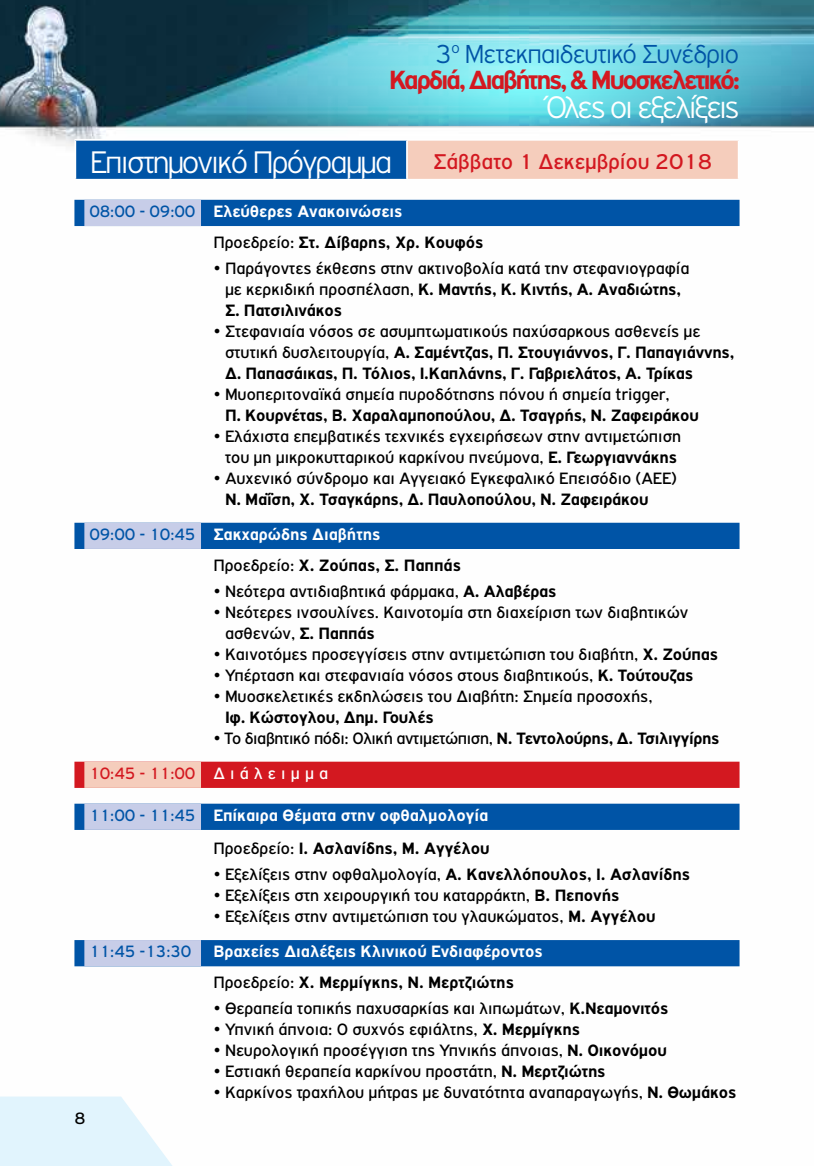
<style>
.page{position:relative;width:814px;height:1166px;background:#fff}
.page>*{position:absolute;margin:0;border:0;box-sizing:border-box;transform-origin:0 0}
.t1{font:300 33.25px "PF Highway Gothic";letter-spacing:-.06em;color:#fff}
.t2{font:700 28px "PF Highway Gothic";letter-spacing:-.08em;color:#d41820}
.t3{font:300 27.65px "PF Highway Gothic";letter-spacing:-.03em;color:#0054a6}
.t4{font:22.75px "PF Highway Gothic";color:#d31820}
.t5{font:17.5px/21px "PF Highway Gothic";color:#000}
.t6{font:700 17.5px/21px "PF Highway Gothic";letter-spacing:-.01em;color:#000}
.t7{font:700 17.5px/31px "PF Highway Gothic";color:#fff}
.t8{font:17.5px/35px "PF Highway Gothic";letter-spacing:-.02em;color:#000}
.t9{font:17.5px "PF Highway Gothic";color:#0054a6;scale:.95 1}
.s1{font-weight:300;font-size:33.25px;color:#fff}
.s2{font-weight:400;color:#0054a6}
.s3{font-weight:400;color:#000}
.s4{color:#000}
.s5{font-weight:700}
.s6{font-weight:400}
.s7{color:#fff}
.s8{color:#d31820}
</style>
<div class="page">
<img style="left:0;top:0;width:740px;height:967px">
<svg style="left:200px;top:0;width:614px;height:216px"></svg>
<svg style="left:0;top:1096px;width:172px;height:70px"></svg>
<div style="left:74px;top:200px;width:665px;height:26px;background:#0054a6"></div>
<div style="left:84px;top:200px;width:117px;height:26px;background:#c7cde8"></div>
<div style="left:74px;top:523px;width:665px;height:26px;background:#0054a6"></div>
<div style="left:84px;top:523px;width:117px;height:26px;background:#c7cde8"></div>
<div style="left:74px;top:762px;width:665px;height:26px;background:#d31820"></div>
<div style="left:84px;top:761px;width:117px;height:27px;background:#f5cdbc"></div>
<div style="left:74px;top:804px;width:665px;height:26px;background:#0054a6"></div>
<div style="left:84px;top:803px;width:117px;height:27px;background:#c7cde8"></div>
<div style="left:74px;top:940px;width:665px;height:26px;background:#0054a6"></div>
<div style="left:84px;top:940px;width:117px;height:26px;background:#c7cde8"></div>
<div style="left:75px;top:140px;width:332px;height:40px;background:#0054a6"></div>
<div style="left:407px;top:140px;width:331px;height:40px;background:#f5cdbc"></div>
<hr style="left:74px;top:139px;width:333px;height:2px;background:#fff">
<hr style="left:74px;top:141px;width:2px;height:38px;background:#fff">
<hr style="left:407px;top:139px;width:332px;height:2px;background:#fff">
<hr style="left:406px;top:141px;width:2px;height:38px;background:#fff">
<hr style="left:737px;top:141px;width:2px;height:38px;background:#fff">
<hr style="left:74px;top:179px;width:333px;height:2px;background:#fff">
<hr style="left:407px;top:179px;width:332px;height:2px;background:#fff">
<h3 class="t3" style="left:435px;top:39px;width:305px">3<sup>ο</sup> Μετεκπαιδευτικό Συνέδριο</h3>
<h1 class="t1" style="left:546px;top:90px;width:195px">Όλες οι εξελίξεις</h1>
<h2 class="t2" style="left:389px;top:65px;width:352px">Καρδιά, ∆ιαβήτης, &amp; Μυοσκελετικό:</h2>
<h3 class="t4" style="left:90px;top:149px;width:623px"><span class="s1">Επιστημονικό Πρόγραμμα</span> Σάββατο 1 Δεκεμβρίου 2018</h3>
<p class="t7" style="left:213px;top:196px;width:271px;text-indent:-124px"><span class="s2">08:00 - 09:00</span> Ελεύθερες Ανακοινώσεις<br><span class="s3">Προεδρείο:</span> <span class="s4">Στ. Δίβαρης, Χρ. Κουφός</span></p>
<p class="t5" style="left:225px;top:258px;width:466px;text-indent:-12px">• Παράγοντες έκθεσης στην ακτινοβολία κατά την στεφανιογραφία με κερκιδική προσπέλαση, <span class="s5">Κ. Μαντής, Κ. Κιντής, Α. Αναδιώτης,<br>Σ. Πατσιλινάκος</span></p>
<p class="t6" style="left:225px;top:321px;width:511px;text-indent:-12px"><span class="s6">• Στεφανιαία νόσος σε ασυμπτωματικούς παχύσαρκους ασθενείς με στυτική δυσλειτουργία,</span> Α. Σαμέντζας, Π. Στουγιάννος, Γ. Παπαγιάννης,<br>Δ. Παπασάικας, Π. Τόλιος, Ι.Καπλάνης, Γ. Γαβριελάτος, Α. Τρίκας</p>
<p class="t5" style="left:213px;top:384px;width:458px">• Μυοπεριτοναϊκά σημεία πυροδότησης πόνου ή σημεία trigger,</p>
<p class="t6" style="left:225px;top:405px;width:475px">Π. Κουρνέτας, Β. Χαραλαμποπούλου, Δ. Τσαγρής, Ν. Ζαφειράκου</p>
<p class="t5" style="left:213px;top:426px;width:469px;text-align:center">• Ελάχιστα επεμβατικές τεχνικές εγχειρήσεων στην αντιμετώπιση του μη μ ικροκυτταρικού καρκίνου πνεύμονα, <span class="s5">Ε. Γεωργιαννάκης</span></p>
<p class="t5" style="left:213px;top:468px;width:465px">• Αυχενικό σύνδρομο και Αγγειακό Εγκεφαλικό Επεισόδιο (ΑΕΕ)</p>
<p class="t6" style="left:89px;top:482px;width:560px;line-height:35px;text-indent:136px">Ν. Μαΐση, Χ. Τσαγκάρης, Δ. Παυλοπούλου, Ν. Ζαφειράκου<br><span class="s2">09:00 - 10:45</span> <span class="s7">Σακχαρώδης ∆ιαβήτης</span></p>
<p class="t6" style="left:213px;top:555px;width:249px"><span class="s6">Προεδρείο:</span> X. Ζούπας, Σ. Παππάς</p>
<p class="t5" style="left:213px;top:581px;width:344px">• Νεότερα αντιδιαβητικά φάρµακα, <span class="s5">A. Aλαβέρας</span></p>
<p class="t5" style="left:225px;top:602px;width:465px;text-indent:-12px">• Νεότερες ινσουλίνες. Καινοτοµία στη διαχείριση των διαβητικών ασθενών, <span class="s5">Σ. Παππάς</span></p>
<p class="t5" style="left:213px;top:644px;width:506px">• Καινοτόμες προσεγγίσεις στην αντιμετώπιση του διαβήτη, <span class="s5">Χ. Ζούπας</span></p>
<p class="t5" style="left:213px;top:665px;width:481px">• Υπέρταση και στεφανιαία νόσος στους διαβητικούς, <span class="s5">Κ. Τούτουζας</span></p>
<p class="t5" style="left:213px;top:686px;width:440px">• Μυοσκελετικές εκδηλώσεις του ∆ιαβήτη: Σημεία προσοχής,</p>
<p class="t6" style="left:225px;top:707px;width:210px">Ιφ. Κώστογλου, ∆ηµ. Γουλές</p>
<p class="t8" style="left:89px;top:721px;width:631px;text-indent:124px">• Το διαβητικό πόδι: Ολική αντιμετώπιση, <span class="s5">Ν. Τεντολούρης, Δ. Τσιλιγγίρης<br></span><span class="s8">10:45 - 11:00</span> <span class="s7">∆ ιάλει µµ α</span></p>
<p class="t7" style="left:89px;top:798px;width:402px;line-height:33.4px;text-align:right"><span class="s2">11:00 - 11:45</span> Επίκαιρα Θέµατα στην οφθαλμολογία<br><span class="s3">Προεδρείο:</span> <span class="s4">Ι. Ασλανίδης, Μ. Αγγέλου</span></p>
<p class="t5" style="left:213px;top:864px;width:478px">• Εξελίξεις στην οφθαλμολογία, <span class="s5">Α. Κανελλόπουλος, Ι. Ασλανίδης</span></p>
<p class="t5" style="left:213px;top:885px;width:407px">• Εξελίξεις στη χειρουργική του καταρράκτη, <span class="s5">Β. Πεπονής</span></p>
<p class="t5" style="left:213px;top:906px;width:444px">• Εξελίξεις στην αντιμετώπιση του γλαυκώματος, <span class="s5">Μ. Αγγέλου</span></p>
<p class="t9" style="left:89px;top:942px;width:109px">11:45 -13:30</p>
<p class="t7" style="left:213px;top:936px;width:331px">Βραχείες ∆ιαλέξεις Κλινικού Ενδιαφέροντος<br><span class="s3">Προεδρείο:</span> <span class="s4">Χ. Μερµίγκης, Ν. Μερτζιώτης</span></p>
<p class="t5" style="left:213px;top:998px;width:456px">• Θεραπεία τοπικής παχυσαρκίας και λιπωμάτων, <span class="s5">Κ.Νεαµονιτός</span></p>
<p class="t5" style="left:213px;top:1019px;width:368px">• Υπνική άπνοια: Ο συχνός εφιάλτης, <span class="s5">Χ. Μερµίγκης</span></p>
<p class="t5" style="left:213px;top:1040px;width:455px">• Νευρολογική προσέγγιση της Υπνικής άπνοιας, <span class="s5">Ν. Οικονόµου</span></p>
<p class="t5" style="left:213px;top:1061px;width:393px">• Εστιακή θεραπεία καρκίνου προστάτη, <span class="s5">Ν. Μερτζιώτης</span></p>
<p class="t5" style="left:213px;top:1082px;width:524px">• Καρκίνος τραχήλου μ ήτρας με δυνατότητα αναπαραγωγής, <span class="s5">Ν. Θωμάκος</span></p>
<p class="t5" style="left:74px;top:1107px;width:13px">8</p>
</div>
